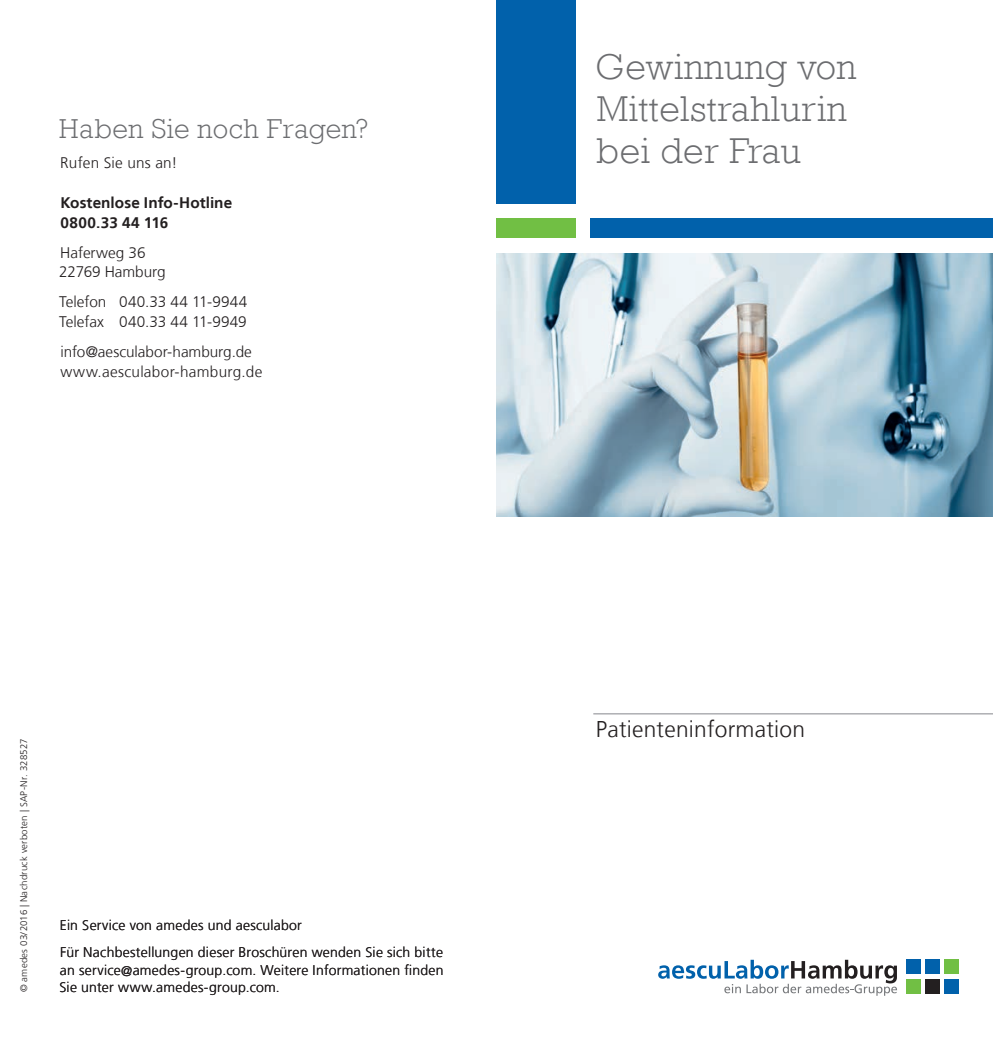
<style>
.page{position:relative;width:993px;height:1042px;background:#fff}
.page>*{position:absolute;margin:0;border:0;box-sizing:border-box;transform-origin:0 0}
.t1{font:300 36.75px/42px "Rockwell";letter-spacing:.02em;color:#6c6d70}
.t2{font:300 28px "Rockwell";letter-spacing:.015em;color:#6c6d70}
.t3{font:300 22.75px "Frutiger LT";letter-spacing:.01em;color:#231f20}
.t4{font:300 15.4px/19.8px "Frutiger LT";color:#231f20}
.t5{font:700 15.4px/19.8px "Frutiger LT";letter-spacing:.005em;color:#231f20}
.t6{font:300 14px/27.5px "Frutiger LT";letter-spacing:.02em;color:#231f20}
.t7{font:300 9.62px "Frutiger LT";letter-spacing:.025em;color:#231f20}
</style>
<div class="page">
<div style="left:496px;top:0;width:79px;height:203px;background:#0161ab"></div>
<div style="left:590px;top:218px;width:402px;height:20px;background:#0161ab"></div>
<div style="left:496px;top:218px;width:79px;height:20px;background:#71bf44"></div>
<hr style="left:593px;top:713px;width:399px;height:1px;background:#a8a9ad">
<div style="left:905px;top:959px;width:14px;height:15px;background:#0161ab"></div>
<div style="left:924px;top:959px;width:15px;height:15px;background:#0161ab"></div>
<div style="left:943px;top:959px;width:15px;height:15px;background:#71bf44"></div>
<div style="left:905px;top:979px;width:14px;height:14px;background:#71bf44"></div>
<div style="left:924px;top:979px;width:15px;height:14px;background:#231f20"></div>
<div style="left:943px;top:979px;width:15px;height:14px;background:#0161ab"></div>
<svg style="left:658px;top:960px;width:238px;height:36px"></svg>
<img style="left:496px;top:253px;width:496px;height:263px">
<h2 class="t2" style="left:59px;top:109px;width:310px">Haben Sie noch Fragen?</h2>
<p class="t4" style="left:60px;top:153px;width:118px">Rufen Sie uns an!</p>
<p class="t5" style="left:60px;top:193px;width:173px">Kostenlose Info-Hotline<br>0800.33 44 116</p>
<p class="t4" style="left:59px;top:243px;width:108px">Haferweg 36<br>22769 Hamburg</p>
<p class="t4" style="left:59px;top:292px;width:190px">Telefon 040.33 44 11-9944<br>Telefax 040.33 44 11-9949</p>
<p class="t4" style="left:60px;top:342px;width:203px">info@aesculabor-hamburg.de www.aesculabor-hamburg.de</p>
<p class="t7" style="left:19px;top:992px;width:255px;rotate:-90deg">© amedes 03/2016 | Nachdruck verboten | SAP-Nr. 328527</p>
<p class="t6" style="left:60px;top:911px;width:384px">Ein Service von amedes und aesculabor<br>Für Nachbestellungen dieser Broschüren wenden Sie sich bitte</p>
<p class="t6" style="left:59px;top:961px;width:385px;line-height:17.5px">an service@amedes-group.com. Weitere Informationen finden<br>Sie unter www.amedes-group.com.</p>
<h1 class="t1" style="left:595px;top:45px;width:262px">Gewinnung von<br>Mittelstrahlurin bei der Frau</h1>
<h3 class="t3" style="left:595px;top:716px;width:211px">Patienteninformation</h3>
</div>
